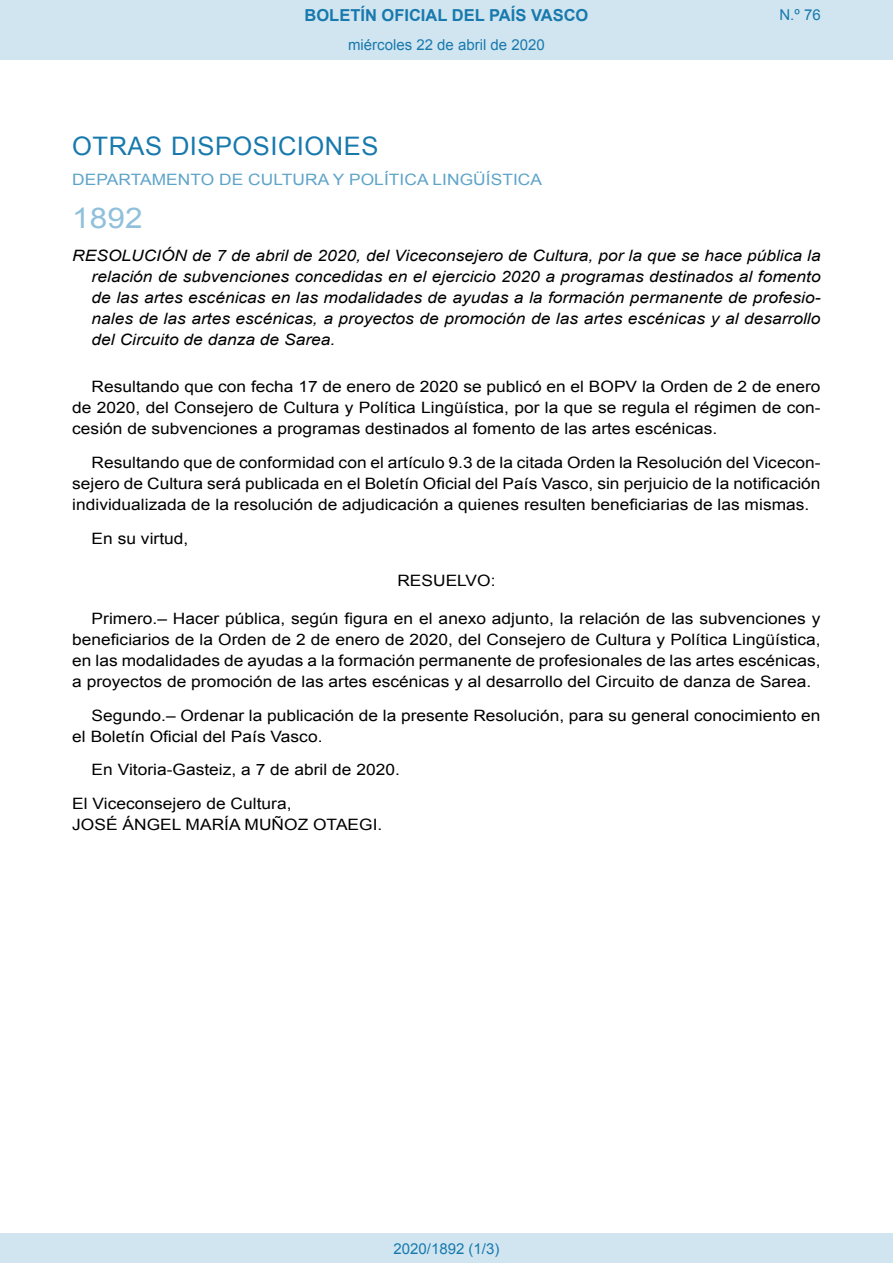
<style>
.page{position:relative;width:893px;height:1263px;background:#fff}
.page>*{position:absolute;margin:0;border:0;box-sizing:border-box;transform-origin:0 0}
.BOPVOrden{font:28.5px "Arial";color:#90c0db;scale:1.11 1}
.BOPVSeccion{font:25.5px "Arial";letter-spacing:.02em;color:#1879ad}
.t1{font:700 16.5px "Arial";color:#1879ad}
.BOPVDetalle{font:15.6px/21px "Arial";color:#000;text-align:justify;scale:1.11 1}
.BOPVTitulo{font:italic 15.6px/21px "Arial";color:#000;text-align:justify;scale:1.11 1}
.BOPVOrganismo{font:15.6px "Arial";letter-spacing:.005em;color:#5ea4ca;scale:1.11 1}
.BOPVFirmaLugFec{font:15.6px "Arial";color:#000;scale:1.11 1}
.BOPVFirmaNombre{font:15.6px "Arial";color:#000;scale:1.11 1}
.BOPVFirmaPuesto{font:15.6px "Arial";color:#000;scale:1.11 1}
.BOPVClave{font:15.6px "Arial";color:#000;scale:1.11 1}
.Paginacion_Centro{font:15px "Arial";color:#1879ad}
</style>
<div class="page">
<div style="left:0;top:0;width:893px;height:60px;background:#d0e5f0"></div>
<div style="left:0;top:1233px;width:893px;height:30px;background:#d0e5f0"></div>
<p class="t1" style="left:305px;top:4px;width:285px">BOLETÍN OFICIAL DEL PAÍS VASCO</p>
<p class="Paginacion_Centro" style="left:348px;top:35px;width:198px">miércoles 22 de abril de 2020</p>
<p class="Paginacion_Centro" style="left:779px;top:5px;width:43px">N.º 76</p>
<p class="BOPVSeccion" style="left:72px;top:129px;width:308px">OTRAS DISPOSICIONES</p>
<p class="BOPVOrganismo" style="left:72px;top:169px;width:425px">DEPARTAMENTO DE CULTURA Y POLÍTICA LINGÜÍSTICA</p>
<p class="BOPVOrden" style="left:72px;top:199px;width:65px">1892</p>
<p class="BOPVTitulo" style="left:92px;top:246px;width:658px;text-indent:-19px">RESOLUCIÓN de 7 de abril de 2020, del Viceconsejero de Cultura, por la que se hace pública la relación de subvenciones concedidas en el ejercicio 2020 a programas destinados al fomento de las artes escénicas en las modalidades de ayudas a la formación permanente de profesio&shy;nales de las artes escénicas, a proyectos de promoción de las artes escénicas y al desarrollo del Circuito de danza de Sarea.</p>
<p class="BOPVDetalle" style="left:72px;top:376px;width:676px;text-indent:19px">Resultando que con fecha 17 de enero de 2020 se publicó en el BOPV la Orden de 2 de enero de 2020, del Consejero de Cultura y Política Lingüística, por la que se regula el régimen de con&shy;cesión de subvenciones a programas destinados al fomento de las artes escénicas.</p>
<p class="BOPVDetalle" style="left:72px;top:452px;width:676px;text-indent:19px">Resultando que de conformidad con el artículo 9.3 de la citada Orden la Resolución del Vicecon&shy;sejero de Cultura será publicada en el Boletín Oficial del País Vasco, sin perjuicio de la notificación individualizada de la resolución de adjudicación a quienes resulten beneficiarias de las mismas.</p>
<p class="BOPVDetalle" style="left:92px;top:528px;width:89px">En su virtud,</p>
<p class="BOPVClave" style="left:397px;top:570px;width:90px">RESUELVO:</p>
<p class="BOPVDetalle" style="left:72px;top:608px;width:676px;text-indent:19px">Primero.– Hacer pública, según figura en el anexo adjunto, la relación de las subvenciones y beneficiarios de la Orden de 2 de enero de 2020, del Consejero de Cultura y Política Lingüística, en las modalidades de ayudas a la formación permanente de profesionales de las artes escénicas, a proyectos de promoción de las artes escénicas y al desarrollo del Circuito de danza de Sarea.</p>
<p class="BOPVDetalle" style="left:72px;top:705px;width:676px;text-indent:19px">Segundo.– Ordenar la publicación de la presente Resolución, para su general conocimiento en el Boletín Oficial del País Vasco.</p>
<p class="BOPVFirmaLugFec" style="left:92px;top:760px;width:279px">En Vitoria-Gasteiz, a 7 de abril de 2020.</p>
<p class="BOPVFirmaPuesto" style="left:72px;top:793px;width:199px">El Viceconsejero de Cultura,</p>
<p class="BOPVFirmaNombre" style="left:72px;top:814px;width:281px">JOSÉ ÁNGEL MARÍA MUÑOZ OTAEGI.</p>
<p class="Paginacion_Centro" style="left:393px;top:1238px;width:107px">2020/1892 (1/3)</p>
</div>
